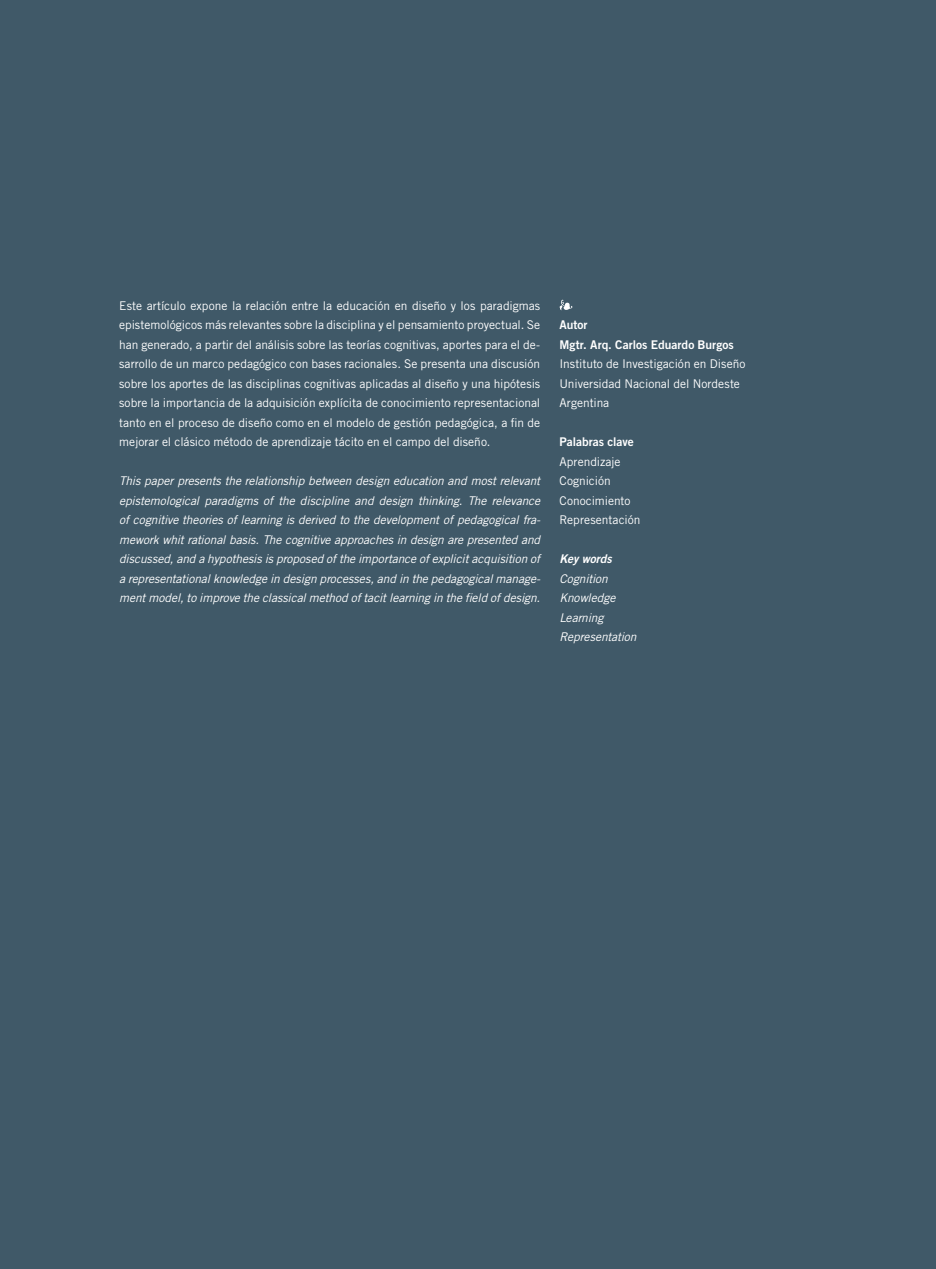
<style>
.page{position:relative;width:936px;height:1269px;background:#fff}
.page>*{position:absolute;margin:0;border:0;box-sizing:border-box;transform-origin:0 0}
.t1{font:12px/19.5px "Trade Gothic LT Std";color:#fff}
.t2{font:italic 12px/19.5px "Trade Gothic LT Std";letter-spacing:-.01em;color:#fff;text-align:justify}
.t3{font:12px/19.5px "Trade Gothic LT Std Bd 2";color:#fff}
.t4{font:12px "Trade Gothic LT Std Bd 2 Obl";letter-spacing:-.005em;color:#fff}
</style>
<div class="page">
<div style="left:0;top:0;width:935px;height:1268px;background:#405968"></div>
<svg style="left:559px;top:300px;width:13px;height:10px"></svg>
<p class="t1" style="left:119px;top:295px;width:422px;text-align:justify">Este artículo expone la relación entre la educación en diseño y los paradigmas epistemológicos más relevantes sobre la disciplina y el pensamiento proyectual. Se han generado, a partir del análisis sobre las teorías cognitivas, aportes para el de&shy;sarrollo de un marco pedagógico con bases racionales. Se presenta una discusión sobre los aportes de las disciplinas cognitivas aplicadas al diseño y una hipótesis sobre la importancia de la adquisición explícita de conocimiento representacional tanto en el proceso de diseño como en el modelo de gestión pedagógica, a fin de mejorar el clásico método de aprendizaje tácito en el campo del diseño.</p>
<p class="t2" style="left:119px;top:471px;width:423px">This paper presents the relationship between design education and most relevant epistemological paradigms of the discipline and design thinking. The relevance of cognitive theories of learning is derived to the development of pedagogical fra&shy;mework whit rational basis. The cognitive approaches in design are presented and discussed, and a hypothesis is proposed of the importance of explicit acquisition of a representational knowledge in design processes, and in the pedagogical manage&shy;ment model, to improve the classical method of tacit learning in the field of design.</p>
<p class="t3" style="left:559px;top:315px;width:176px">Autor<br>Mgtr. Arq. Carlos Eduardo Burgos</p>
<p class="t1" style="left:559px;top:354px;width:187px">Instituto de Investigación en Diseño<br>Universidad Nacional del Nordeste<br>Argentina</p>
<p class="t3" style="left:559px;top:432px;width:76px">Palabras clave</p>
<p class="t1" style="left:559px;top:451px;width:82px">Aprendizaje<br>Cognición<br>Conocimiento<br>Representación</p>
<p class="t4" style="left:559px;top:551px;width:54px">Key words</p>
<p class="t2" style="left:559px;top:568px;width:79px;text-align:left">Cognition<br>Knowledge<br>Learning<br>Representation</p>
</div>
